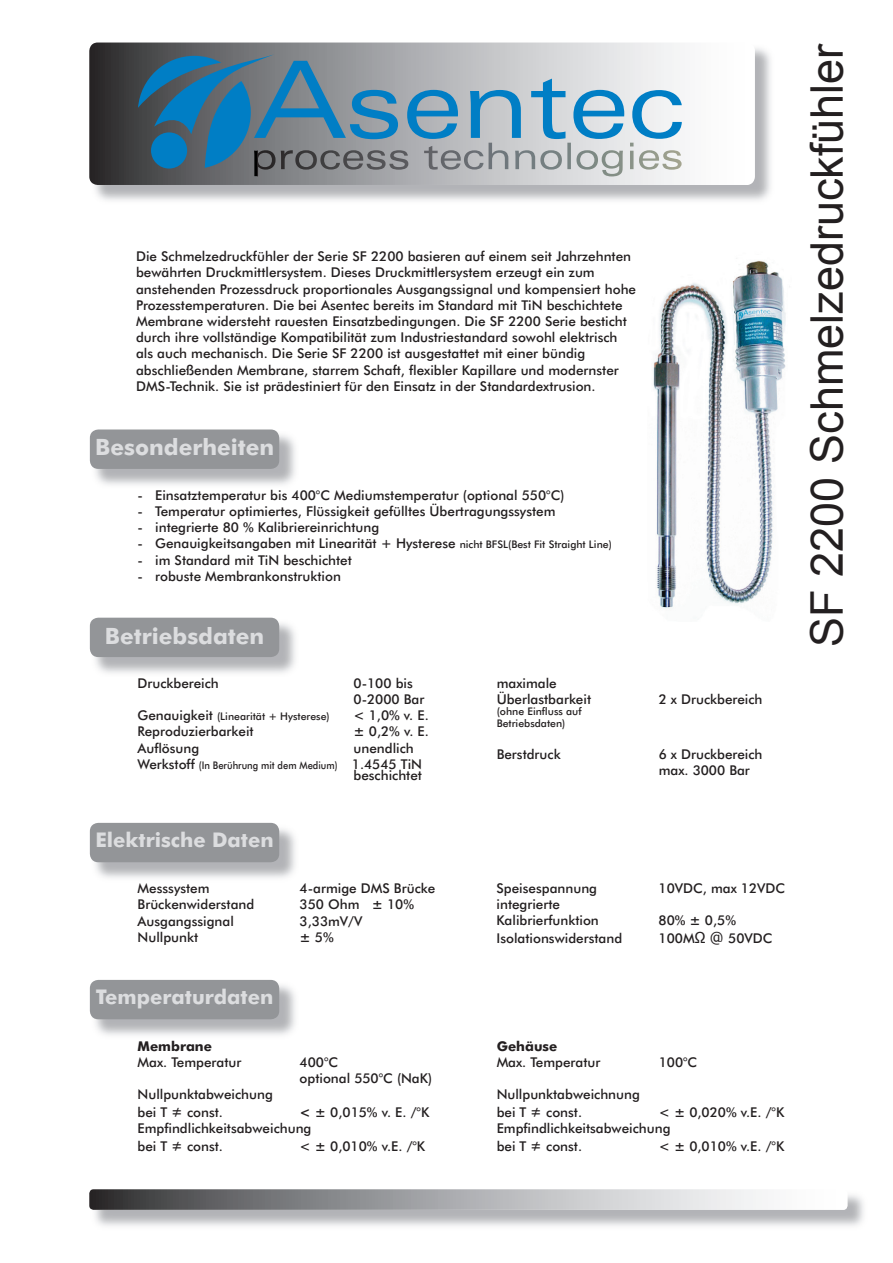
<style>
.page{position:relative;width:893px;height:1263px;background:#fff}
.page>*{position:absolute;margin:0;border:0;box-sizing:border-box;transform-origin:0 0}
.t1{font:45px "Arial";color:#231f20}
.t2{font:700 22.5px "Futura BT";color:#dcdddf}
.t3{font:700 20.25px "Futura BT";color:#dcdddf}
.t4{font:500 13.5px/16.2px "Futura BT";color:#231f20}
.t5{font:700 13.5px "Futura BT";color:#231f20}
.t6{font:500 10.5px/11.2px "Futura BT";color:#231f20}
.t7{font:500 10.5px "Futura BT";color:#231f20;scale:.9 1}
.s1{font-size:10.5px}
.s2{font-size:13.5px}
.s3{font-weight:800}
.s4{font-family:"Tahoma";font-weight:400;font-size:15px}
</style>
<div class="page">
<img style="left:91px;top:44px;width:680px;height:157px">
<svg style="left:89px;top:43px;width:666px;height:142px"></svg>
<svg style="left:138px;top:54px;width:544px;height:122px;background:#829dad"></svg>
<svg style="left:89px;top:1189px;width:758px;height:21px"></svg>
<img style="left:91px;top:981px;width:204px;height:54px">
<div style="left:90px;top:980px;width:189px;height:39px;background:#939598;border-radius:9px"></div>
<img style="left:91px;top:824px;width:204px;height:54px">
<div style="left:90px;top:823px;width:189px;height:39px;background:#939598;border-radius:9px"></div>
<img style="left:91px;top:619px;width:204px;height:54px">
<div style="left:90px;top:618px;width:189px;height:39px;background:#939598;border-radius:9px"></div>
<img style="left:91px;top:432px;width:204px;height:53px">
<div style="left:90px;top:429px;width:189px;height:40px;background:#939598;border-radius:9px"></div>
<img style="left:653px;top:260px;width:133px;height:349px">
<p class="t4" style="left:136px;top:249px;width:502px">Die Schmelzedruckfühler der Serie SF 2200 basieren auf einem seit Jahrzehnten bewährten Druckmittlersystem. Dieses Druckmittlersystem erzeugt ein zum anstehenden Prozessdruck proportionales Ausgangssignal und kompensiert hohe Prozesstemperaturen. Die bei Asentec bereits im Standard mit TiN beschichtete Membrane widersteht rauesten Einsatzbedingungen. Die SF 2200 Serie besticht durch ihre vollständige Kompatibilität zum Industriestandard sowohl elektrisch als auch mechanisch. Die Serie SF 2200 ist ausgestattet mit einer bündig abschließenden Membrane, starrem Schaft, flexibler Kapillare und modernster DMS-Technik. Sie ist prädestiniert für den Einsatz in der Standardextrusion.</p>
<h2 class="t2" style="left:95px;top:438px;width:181px">Besonderheiten</h2>
<p class="t4" style="left:137px;top:488px;width:428px">- Einsatztemperatur bis 400°C Mediumstemperatur (optional 550°C)</p>
<p class="t4" style="left:137px;top:504px;width:419px">- Temperatur optimiertes, Flüssigkeit gefülltes Übertragungssystem</p>
<p class="t4" style="left:137px;top:520px;width:243px">- integrierte 80 % Kalibriereinrichtung</p>
<p class="t4" style="left:137px;top:536px;width:476px">- Genauigkeitsangaben mit Linearität + Hysterese <span class="s1">nicht BFSL(Best Fit Straight Line)</span></p>
<p class="t4" style="left:137px;top:553px;width:216px">- im Standard mit TiN beschichtet</p>
<p class="t4" style="left:137px;top:569px;width:205px">- robuste Membrankonstruktion</p>
<h2 class="t2" style="left:105px;top:626px;width:161px">Betriebsdaten</h2>
<p class="t4" style="left:137px;top:676px;width:83px">Druckbereich</p>
<p class="t4" style="left:353px;top:676px;width:72px">0-100 bis<br>0-2000 Bar</p>
<p class="t6" style="left:137px;top:712px;width:194px"><span class="s2">Genauigkeit</span> (Linearität + Hysterese)</p>
<p class="t4" style="left:353px;top:708px;width:77px">&lt; 1,0% v. E.</p>
<p class="t4" style="left:137px;top:725px;width:118px">Reproduzierbarkeit</p>
<p class="t4" style="left:353px;top:725px;width:77px"><span class="s3">±</span> 0,2% v. E.</p>
<p class="t4" style="left:137px;top:741px;width:63px">Auflösung</p>
<p class="t4" style="left:353px;top:741px;width:62px">unendlich</p>
<p class="t7" style="left:137px;top:761px;width:318px"><span class="s2">Werkstoff</span> (In Berührung mit dem Medium) <span class="s2">1.4545 TiN</span></p>
<p class="t4" style="left:353px;top:768px;width:70px">beschichtet</p>
<h3 class="t3" style="left:95px;top:831px;width:180px">Elektrische Daten</h3>
<p class="t4" style="left:138px;top:881px;width:73px">Messsystem</p>
<p class="t4" style="left:300px;top:881px;width:137px">4-armige DMS Brücke</p>
<p class="t4" style="left:138px;top:897px;width:118px">Brückenwiderstand</p>
<p class="t4" style="left:300px;top:897px;width:116px">350 Ohm <span class="s3">±</span> 10%</p>
<p class="t4" style="left:138px;top:914px;width:98px">Ausgangssignal</p>
<p class="t4" style="left:300px;top:914px;width:64px">3,33mV/V</p>
<p class="t4" style="left:138px;top:930px;width:62px">Nullpunkt</p>
<p class="t4" style="left:300px;top:930px;width:36px"><span class="s3">±</span> 5%</p>
<h3 class="t3" style="left:96px;top:988px;width:179px">Temperaturdaten</h3>
<p class="t5" style="left:138px;top:1040px;width:76px">Membrane</p>
<p class="t4" style="left:138px;top:1055px;width:105px">Max. Temperatur</p>
<p class="t4" style="left:300px;top:1055px;width:134px">400°C<br>optional 550°C (NaK)</p>
<p class="t4" style="left:138px;top:1086px;width:137px;line-height:18px">Nullpunktabweichung bei T <span class="s4">≠</span> const.</p>
<p class="t4" style="left:138px;top:1105px;width:293px;text-indent:162px"><span class="s3">&lt; ±</span> 0,015% v. E. /°K<br>Empfindlichkeitsabweichung</p>
<p class="t4" style="left:138px;top:1139px;width:87px">bei T <span class="s4">≠</span> const.</p>
<p class="t4" style="left:300px;top:1139px;width:127px">&lt; <span class="s3">±</span> 0,010% v.E. /°K</p>
<p class="t4" style="left:497px;top:676px;width:96px">maximale<br>Überlastbarkeit</p>
<p class="t4" style="left:659px;top:692px;width:105px">2 x Druckbereich</p>
<p class="t6" style="left:497px;top:707px;width:86px">(ohne Einfluss auf<br>Betriebsdaten)</p>
<p class="t4" style="left:497px;top:747px;width:65px">Berstdruck</p>
<p class="t4" style="left:659px;top:747px;width:105px">6 x Druckbereich max. 3000 Bar</p>
<p class="t4" style="left:496px;top:881px;width:102px">Speisespannung</p>
<p class="t4" style="left:658px;top:881px;width:128px">10VDC, max 12VDC</p>
<p class="t4" style="left:496px;top:897px;width:104px">integrierte<br>Kalibrierfunktion</p>
<p class="t4" style="left:658px;top:913px;width:79px">80% <span class="s3">±</span> 0,5%</p>
<p class="t4" style="left:496px;top:931px;width:127px">Isolationswiderstand</p>
<p class="t4" style="left:658px;top:931px;width:115px">100M<span class="s4">Ω @</span> 50VDC</p>
<p class="t5" style="left:497px;top:1040px;width:62px">Gehäuse</p>
<p class="t4" style="left:497px;top:1055px;width:105px">Max. Temperatur</p>
<p class="t4" style="left:659px;top:1055px;width:40px">100°C</p>
<p class="t4" style="left:497px;top:1086px;width:145px;line-height:18px">Nullpunktabweichnung bei T <span class="s4">≠</span> const.</p>
<p class="t4" style="left:497px;top:1105px;width:289px;text-indent:162px">&lt; <span class="s3">±</span> 0,020% v.E. /°K<br>Empfindlichkeitsabweichung</p>
<p class="t4" style="left:497px;top:1139px;width:87px">bei T <span class="s4">≠</span> const.</p>
<p class="t4" style="left:659px;top:1139px;width:127px">&lt; <span class="s3">±</span> 0,010% v.E. /°K</p>
<h1 class="t1" style="left:802px;top:647px;width:605px;rotate:-90deg">SF 2200 Schmelzedruckfühler</h1>
</div>
